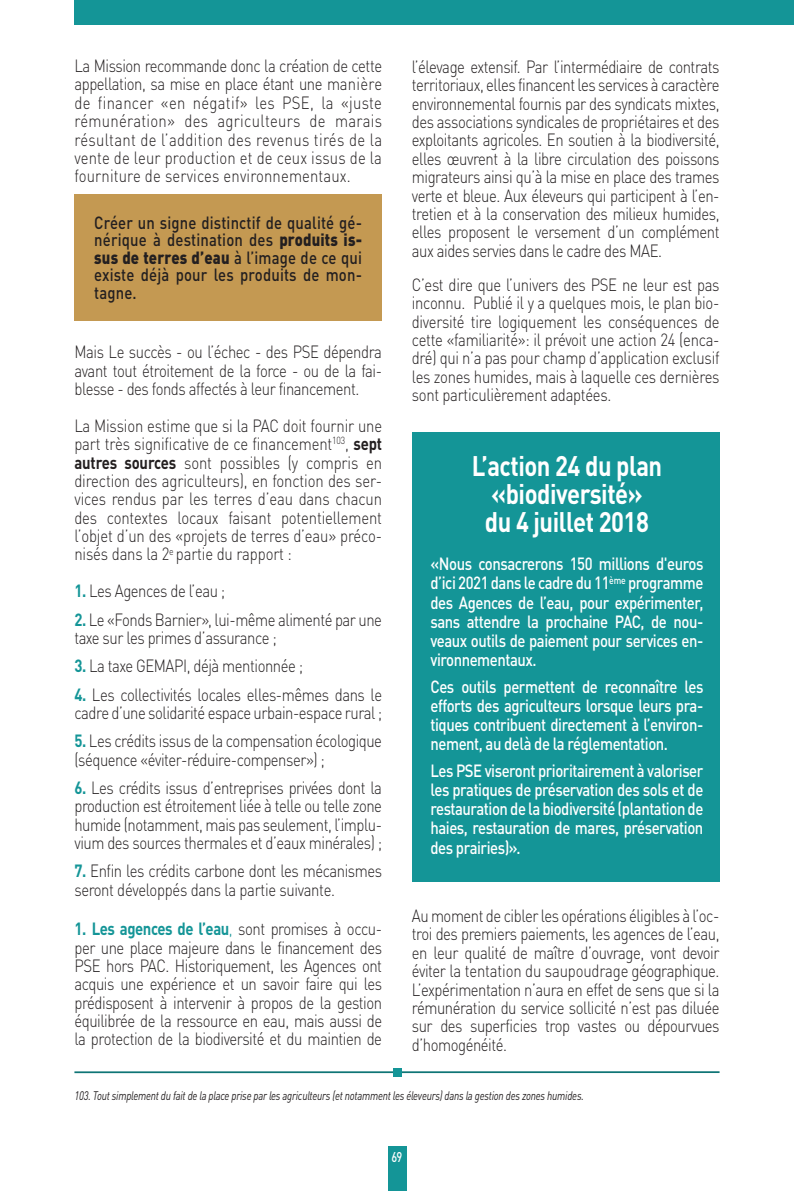
<style>
.page{position:relative;width:794px;height:1191px;background:#fff}
.page>*{position:absolute;margin:0;border:0;box-sizing:border-box;transform-origin:0 0}
.t1{font:700 28px/28px "DIN Pro";letter-spacing:-.02em;color:#fff;text-align:center;scale:.85 1}
.t2{font:300 17.5px/18.4px "DIN Pro";letter-spacing:-.03em;color:#231f20;text-align:justify;scale:.85 1}
.t3{font:500 17.5px/19.2px "DIN Pro";letter-spacing:-.03em;color:#fff;text-align:justify;scale:.85 1}
.t4{font:500 17.5px/17.5px "DIN Pro";letter-spacing:.01em;color:#231f20;text-align:justify;scale:.85 1}
.t5{font:500 14px "DIN Pro";color:#fff;scale:.78 1}
.t6{font:italic 12.25px "DIN Pro";letter-spacing:-.02em;color:#231f20;scale:.8 1}
.s1{font-weight:900}
.s2{font-weight:700}
.s3{font-weight:700;color:#149597}
.s4{color:#149597}
</style>
<div class="page">
<div style="left:387px;top:1146px;width:19px;height:45px;background:#149597"></div>
<div style="left:74px;top:0;width:720px;height:25px;background:#149597"></div>
<hr style="left:74px;top:1071px;width:645px;height:2px;background:#0f7576">
<div style="left:393px;top:1068px;width:8px;height:8px;background:#149597"></div>
<div style="left:74px;top:195px;width:308px;height:126px;background:#c49952"></div>
<div style="left:412px;top:432px;width:307px;height:449px;background:#149597"></div>
<p class="t2" style="left:74px;top:55px;width:363px">La Mission recommande donc la création de cette appellation, sa mise en place étant une manière de financer «en négatif» les PSE, la «juste rémunération» des agriculteurs de marais résultant de l’addition des revenus tirés de la vente de leur production et de ceux issus de la fourniture de services environnementaux.</p>
<p class="t4" style="left:94px;top:212px;width:316px">Créer un signe distinctif de qualité gé&shy;nérique à destination des <span class="s1">produits is&shy;sus de terres d’eau</span> à l’image de ce qui existe déjà pour les produits de mon&shy;tagne.</p>
<p class="t2" style="left:74px;top:341px;width:363px">Mais Le succès - ou l’échec - des PSE dépendra avant tout étroitement de la force - ou de la fai&shy;blesse - des fonds affectés à leur financement.</p>
<p class="t2" style="left:74px;top:415px;width:363px">La Mission estime que si la PAC doit fournir une part très significative de ce financement<sup>103</sup>, <span class="s2">sept autres sources</span> sont possibles (y compris en direction des agriculteurs), en fonction des ser&shy;vices rendus par les terres d’eau dans chacun des contextes locaux faisant potentiellement l’objet d’un des «projets de terres d’eau» préco&shy;nisés dans la 2<sup>e</sup> partie du rapport :</p>
<p class="t2" style="left:74px;top:580px;width:179px"><span class="s3">1.</span> Les Agences de l’eau ;</p>
<p class="t2" style="left:74px;top:608px;width:363px"><span class="s3">2.</span> Le «Fonds Barnier», lui-même alimenté par une taxe sur les primes d’assurance ;</p>
<p class="t2" style="left:74px;top:655px;width:271px"><span class="s3">3.</span> La taxe GEMAPI, déjà mentionnée ;</p>
<p class="t2" style="left:74px;top:683px;width:363px"><span class="s3">4.</span> Les collectivités locales elles-mêmes dans le cadre d’une solidarité espace urbain-espace rural ;</p>
<p class="t2" style="left:74px;top:730px;width:363px"><span class="s3">5.</span> Les crédits issus de la compensation écologique (séquence «éviter-réduire-compenser») ;</p>
<p class="t2" style="left:74px;top:777px;width:363px"><span class="s3">6.</span> Les crédits issus d’entreprises privées dont la production est étroitement liée à telle ou telle zone humide (notamment, mais pas seulement, l’implu&shy;vium des sources thermales et d’eaux minérales) ;</p>
<p class="t2" style="left:74px;top:860px;width:363px"><span class="s3">7.</span> Enfin les crédits carbone dont les mécanismes seront développés dans la partie suivante.</p>
<p class="t2" style="left:74px;top:918px;width:363px"><span class="s3">1. Les agences de l’eau</span><span class="s4">,</span> sont promises à occu&shy;per une place majeure dans le financement des PSE hors PAC. Historiquement, les Agences ont acquis une expérience et un savoir faire qui les prédisposent à intervenir à propos de la gestion équilibrée de la ressource en eau, mais aussi de la protection de la biodiversité et du maintien de</p>
<p class="t2" style="left:412px;top:56px;width:363px">l’élevage extensif. Par l’intermédiaire de contrats territoriaux, elles financent les services à caractère environnemental fournis par des syndicats mixtes, des associations syndicales de propriétaires et des exploitants agricoles. En soutien à la biodiversité, elles œuvrent à la libre circulation des poissons migrateurs ainsi qu’à la mise en place des trames verte et bleue. Aux éleveurs qui participent à l’en&shy;tretien et à la conservation des milieux humides, elles proposent le versement d’un complément aux aides servies dans le cadre des MAE.</p>
<p class="t2" style="left:412px;top:274px;width:363px">C’est dire que l’univers des PSE ne leur est pas inconnu. Publié il y a quelques mois, le plan bio&shy;diversité tire logiquement les conséquences de cette «familiarité»: il prévoit une action 24 (enca&shy;dré) qui n’a pas pour champ d’application exclusif les zones humides, mais à laquelle ces dernières sont particulièrement adaptées.</p>
<h1 class="t1" style="left:472px;top:448px;width:226px">L’action 24 du plan «biodiversité»<br>du 4 juillet 2018</h1>
<p class="t3" style="left:430px;top:552px;width:323px">«Nous consacrerons 150 millions d'euros d’ici 2021 dans le cadre du 11<sup>ème</sup> programme des Agences de l’eau, pour expérimenter, sans attendre la prochaine PAC, de nou&shy;veaux outils de paiement pour services en&shy;vironnementaux.</p>
<p class="t3" style="left:430px;top:675px;width:322px">Ces outils permettent de reconnaître les efforts des agriculteurs lorsque leurs pra&shy;tiques contribuent directement à l’environ&shy;nement, au delà de la réglementation.</p>
<p class="t3" style="left:430px;top:759px;width:323px">Les PSE viseront prioritairement à valoriser les pratiques de préservation des sols et de restauration de la biodiversité (plantation de haies, restauration de mares, préservation des prairies)».</p>
<p class="t2" style="left:412px;top:905px;width:363px">Au moment de cibler les opérations éligibles à l’oc&shy;troi des premiers paiements, les agences de l’eau, en leur qualité de maître d’ouvrage, vont devoir éviter la tentation du saupoudrage géographique.<br>L’expérimentation n’aura en effet de sens que si la rémunération du service sollicité n’est pas diluée sur des superficies trop vastes ou dépourvues d’homogénéité.</p>
<p class="t6" style="left:74px;top:1085px;width:638px">103. Tout simplement du fait de la place prise par les agriculteurs (et notamment les éleveurs) dans la gestion des zones humides.</p>
<p class="t5" style="left:391px;top:1145px;width:15px">69</p>
</div>
